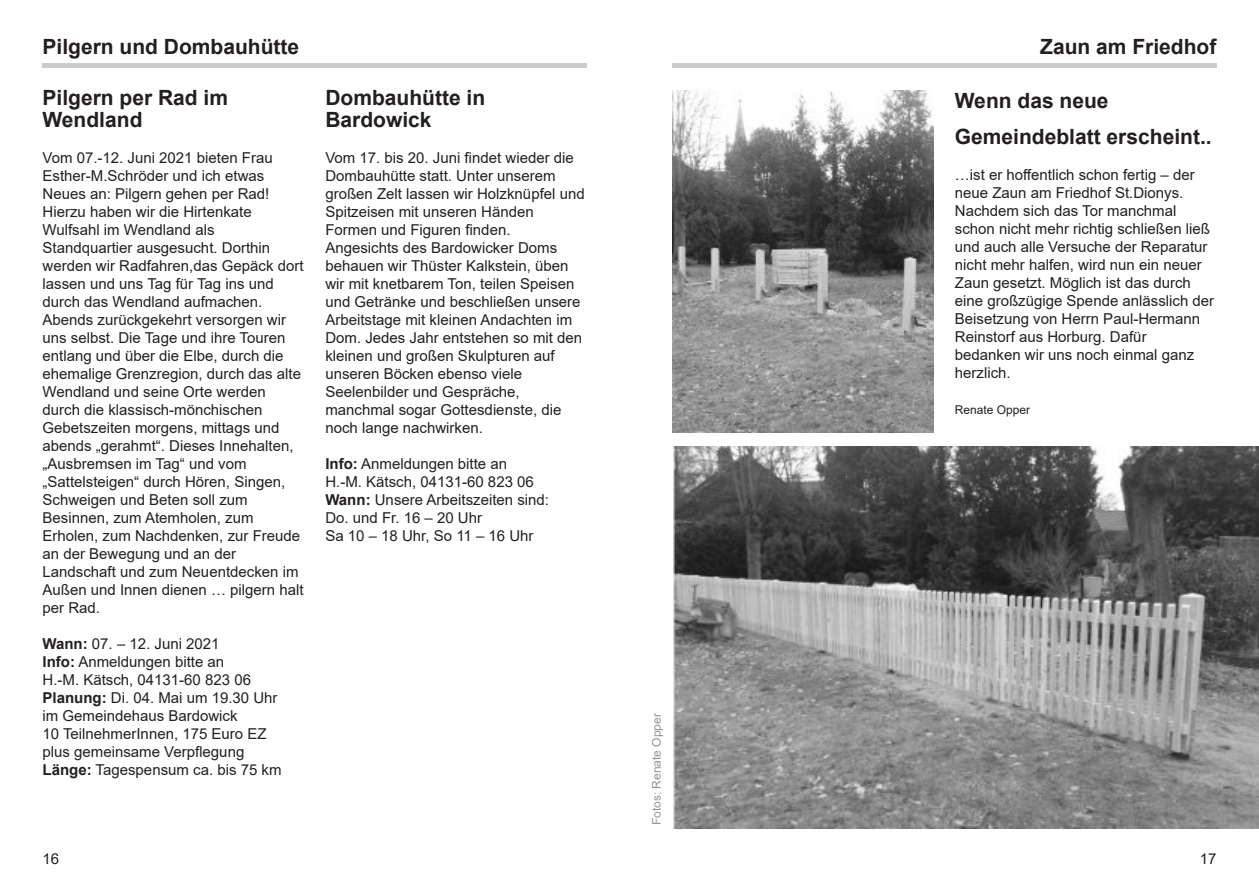
<style>
.page{position:relative;width:1259px;height:893px;background:#fff}
.page>*{position:absolute;margin:0;border:0;box-sizing:border-box;transform-origin:0 0}
.t1{font:700 21px/21.8px "Arial";color:#231f20}
.t2{font:15px/18px "Arial";color:#231f20}
.t3{font:12px "Arial";color:#939597}
.t4{font:12px "Arial";color:#231f20}
.s1{font-weight:700}
</style>
<div class="page">
<hr style="left:43px;top:64px;width:544px;height:4px;background:#ccc">
<hr style="left:672px;top:64px;width:544px;height:4px;background:#ccc">
<img style="left:673px;top:446px;width:586px;height:382px">
<img style="left:672px;top:90px;width:261px;height:342px">
<h1 class="t1" style="left:43px;top:38px;width:258px">Pilgern und Dombauhütte</h1>
<h1 class="t1" style="left:1040px;top:38px;width:178px">Zaun am Friedhof</h1>
<h1 class="t1" style="left:43px;top:89px;width:187px">Pilgern per Rad im<br>Wendland</h1>
<p class="t2" style="left:43px;top:150px;width:262px">Vom 07.-12. Juni 2021 bieten Frau<br>Esther-M.Schröder und ich etwas<br>Neues an: Pilgern gehen per Rad!<br>Hierzu haben wir die Hirtenkate<br>Wulfsahl im Wendland als<br>Standquartier ausgesucht. Dorthin werden wir Radfahren,das Gepäck dort lassen und uns Tag für Tag ins und durch das Wendland aufmachen.<br>Abends zurückgekehrt versorgen wir uns selbst. Die Tage und ihre Touren entlang und über die Elbe, durch die ehemalige Grenzregion, durch das alte<br>Wendland und seine Orte werden durch die klassisch-mönchischen<br>Gebetszeiten morgens, mittags und abends „gerahmt“. Dieses Innehalten, „Ausbremsen im Tag“ und vom „Sattelsteigen“ durch Hören, Singen,<br>Schweigen und Beten soll zum<br>Besinnen, zum Atemholen, zum<br>Erholen, zum Nachdenken, zur Freude an der Bewegung und an der<br>Landschaft und zum Neuentdecken im<br>Außen und Innen dienen … pilgern halt per Rad.</p>
<p class="t2" style="left:43px;top:636px;width:240px"><span class="s1">Wann:</span> 07. – 12. Juni 2021<br><span class="s1">Info:</span> Anmeldungen bitte an<br>H.-M. Kätsch, 04131-60 823 06<br><span class="s1">Planung:</span> Di. 04. Mai um 19.30 Uhr im Gemeindehaus Bardowick<br>10 TeilnehmerInnen, 175 Euro EZ plus gemeinsame Verpflegung<br><span class="s1">Länge:</span> Tagespensum ca. bis 75 km</p>
<h1 class="t1" style="left:325px;top:89px;width:161px">Dombauhütte in<br>Bardowick</h1>
<p class="t2" style="left:325px;top:150px;width:261px">Vom 17. bis 20. Juni findet wieder die Dombauhütte statt. Unter unserem großen Zelt lassen wir Holzknüpfel und Spitzeisen mit unseren Händen Formen und Figuren finden.<br>Angesichts des Bardowicker Doms behauen wir Thüster Kalkstein, üben wir mit knetbarem Ton, teilen Speisen und Getränke und beschließen unsere Arbeitstage mit kleinen Andachten im Dom. Jedes Jahr entstehen so mit den kleinen und großen Skulpturen auf unseren Böcken ebenso viele Seelenbilder und Gespräche, manchmal sogar Gottesdienste, die noch lange nachwirken.</p>
<p class="t2" style="left:325px;top:456px;width:225px"><span class="s1">Info:</span> Anmeldungen bitte an<br>H.-M. Kätsch, 04131-60 823 06<br><span class="s1">Wann:</span> Unsere Arbeitszeiten sind:<br>Do. und Fr. 16 – 20 Uhr<br>Sa 10 – 18 Uhr, So 11 – 16 Uhr</p>
<p class="t2" style="left:43px;top:851px;width:18px">16</p>
<p class="t3" style="left:652px;top:825px;width:114px;rotate:-90deg">Fotos: Renate Opper</p>
<h1 class="t1" style="left:955px;top:85px;width:258px;line-height:36px">Wenn das neue<br>Gemeindeblatt erscheint..</h1>
<p class="t2" style="left:955px;top:167px;width:261px">…ist er hoffentlich schon fertig – der neue Zaun am Friedhof St.Dionys.<br>Nachdem sich das Tor manchmal schon nicht mehr richtig schließen ließ und auch alle Versuche der Reparatur nicht mehr halfen, wird nun ein neuer Zaun gesetzt. Möglich ist das durch eine großzügige Spende anlässlich der Beisetzung von Herrn Paul-Hermann Reinstorf aus Horburg. Dafür bedanken wir uns noch einmal ganz herzlich.</p>
<p class="t4" style="left:955px;top:405px;width:77px">Renate Opper</p>
<p class="t2" style="left:1199px;top:851px;width:18px">17</p>
</div>
